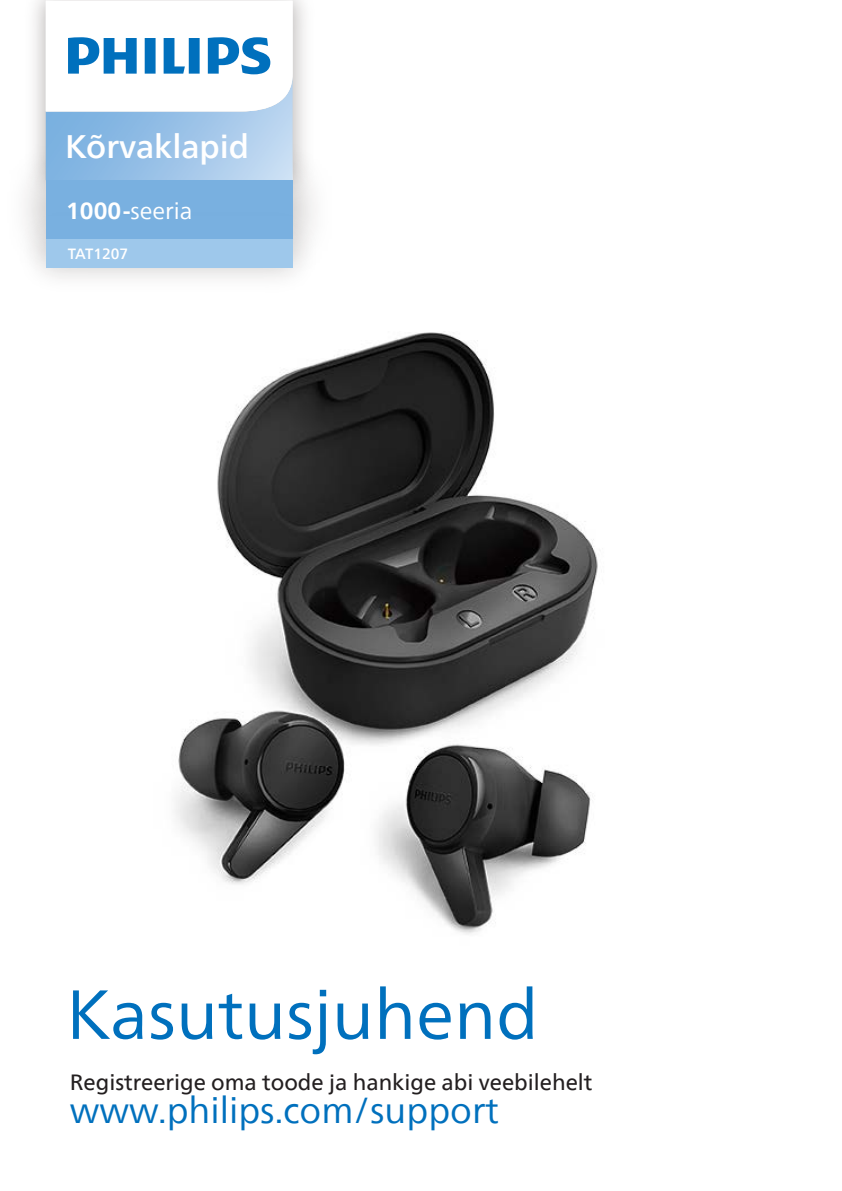
<style>
.page{position:relative;width:842px;height:1191px;background:#fff}
.page>*{position:absolute;margin:0;border:0;box-sizing:border-box;transform-origin:0 0}
.Body_Text__0{font:69.4px "Neue Frutiger World";color:#0070bd}
.t1{font:36px "Neue Frutiger World";color:#0070bd}
.正文_0{font:500 32.4px "Neue Frutiger World";color:#fff}
.正文_0-2{font:23.2px "Neue Frutiger World";color:#fff}
.t_register{font:22px "Neue Frutiger World";color:#231f20}
.正文_0-3{font:500 14.8px "Neue Frutiger World";color:#fff}
.s1{font-weight:700}
</style>
<div class="page">
<img style="left:175px;top:332px;width:423px;height:602px">
<img style="left:34px;top:0;width:271px;height:127px">
<svg style="left:46px;top:1px;width:247px;height:126px"></svg>
<img style="left:25px;top:127px;width:288px;height:74px">
<div style="left:46px;top:180px;width:247px;height:58px;background:#79b0e0"></div>
<div style="left:46px;top:238px;width:247px;height:30px;background:#9ec8eb"></div>
<p class="正文_0" style="left:65px;top:120px;width:186px">Kõrvaklapid</p>
<p class="正文_0-2" style="left:66px;top:192px;width:128px"><span class="s1">1000-</span>seeria</p>
<p class="正文_0-3" style="left:68px;top:241px;width:62px">TAT1207</p>
<p class="Body_Text__0" style="left:66px;top:960px;width:474px">Kasutusjuhend</p>
<p class="t_register" style="left:70px;top:1065px;width:524px">Registreerige oma toode ja hankige abi veebilehelt</p>
<p class="t1" style="left:70px;top:1082px;width:431px">www.philips.com/support</p>
</div>
